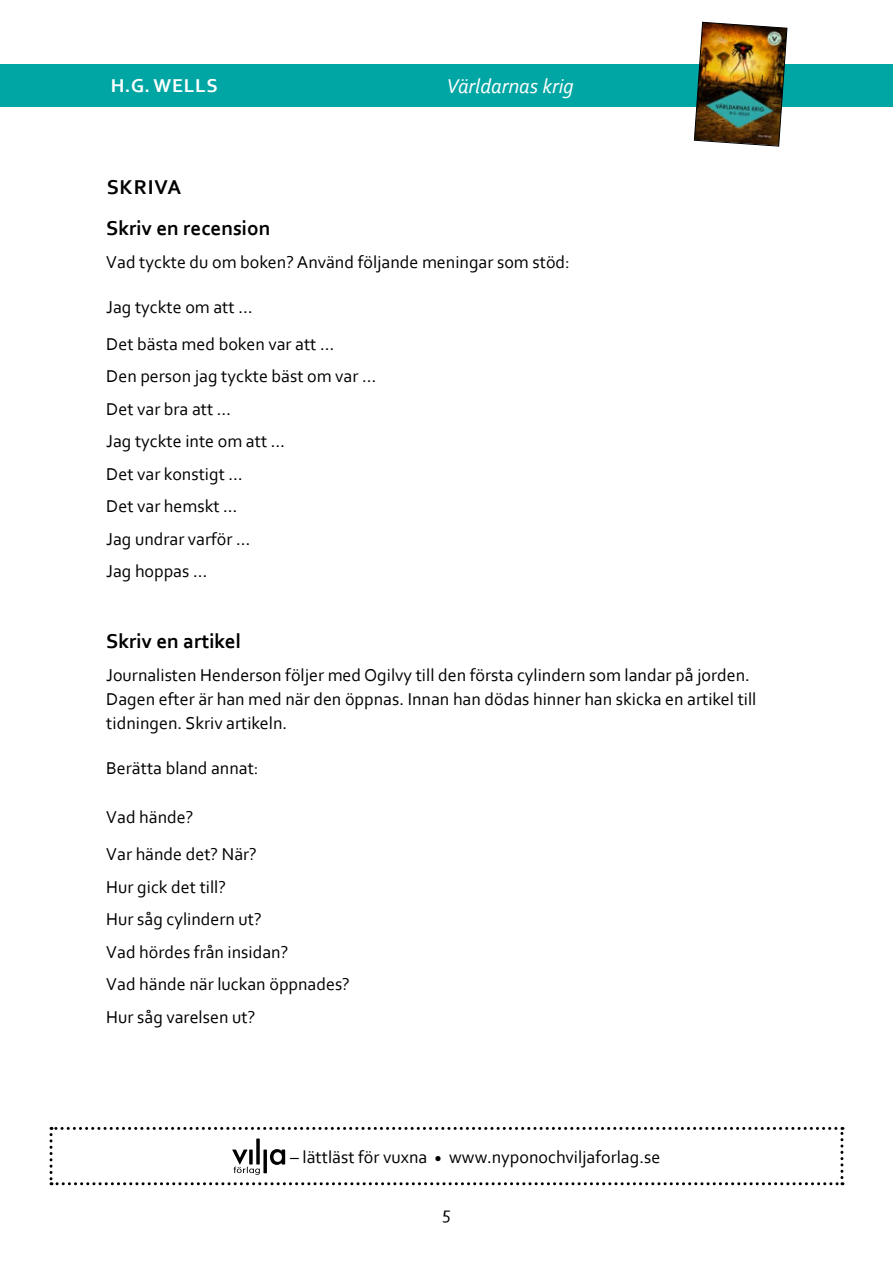
<style>
.page{position:relative;width:893px;height:1263px;background:#fff}
.page>*{position:absolute;margin:0;border:0;box-sizing:border-box;transform-origin:0 0}
.t1{font:700 21px/41px "Corbel";color:#000}
.t2{font:italic 21px "Corbel";color:#fff}
.t3{font:700 19.5px "Corbel";letter-spacing:.04em;color:#fff}
.t4{font:18px/32.5px "Corbel";color:#000}
</style>
<div class="page">
<div style="left:0;top:64px;width:893px;height:42px;background:#00a6a4"></div>
<img style="left:694px;top:22px;width:93px;height:124px">
<svg style="left:50px;top:1127px;width:793px;height:58px"></svg>
<p class="t3" style="left:111px;top:74px;width:108px">H.G. WELLS</p>
<p class="t2" style="left:446px;top:73px;width:129px">Världarnas krig</p>
<p class="t1" style="left:106px;top:166px;width:166px">SKRIVA<br>Skriv en recension</p>
<p class="t4" style="left:106px;top:245px;width:465px">Vad tyckte du om boken? Använd följande meningar som stöd:</p>
<p class="t4" style="left:106px;top:288px;width:230px;line-height:36.8px">Jag tyckte om att …<br>Det bästa med boken var att …</p>
<p class="t4" style="left:106px;top:360px;width:271px">Den person jag tyckte bäst om var …<br>Det var bra att …<br>Jag tyckte inte om att …<br>Det var konstigt …<br>Det var hemskt …<br>Jag undrar varför …<br>Jag hoppas …</p>
<p class="t1" style="left:106px;top:620px;width:136px">Skriv en artikel</p>
<p class="t4" style="left:106px;top:662px;width:652px;line-height:24px">Journalisten Henderson följer med Ogilvy till den första cylindern som landar på jorden.<br>Dagen efter är han med när den öppnas. Innan han dödas hinner han skicka en artikel till tidningen. Skriv artikeln.</p>
<p class="t4" style="left:106px;top:751px;width:154px">Berätta bland annat:</p>
<p class="t4" style="left:106px;top:798px;width:152px;line-height:36.8px">Vad hände?<br>Var hände det? När?</p>
<p class="t4" style="left:106px;top:870px;width:245px">Hur gick det till?<br>Hur såg cylindern ut?<br>Vad hördes från insidan?<br>Vad hände när luckan öppnades?<br>Hur såg varelsen ut?</p>
<p class="t4" style="left:290px;top:1140px;width:372px">– lättläst för vuxna <sub>•</sub> www.nyponochviljaforlag.se</p>
<p class="t4" style="left:442px;top:1196px;width:10px">5</p>
</div>
